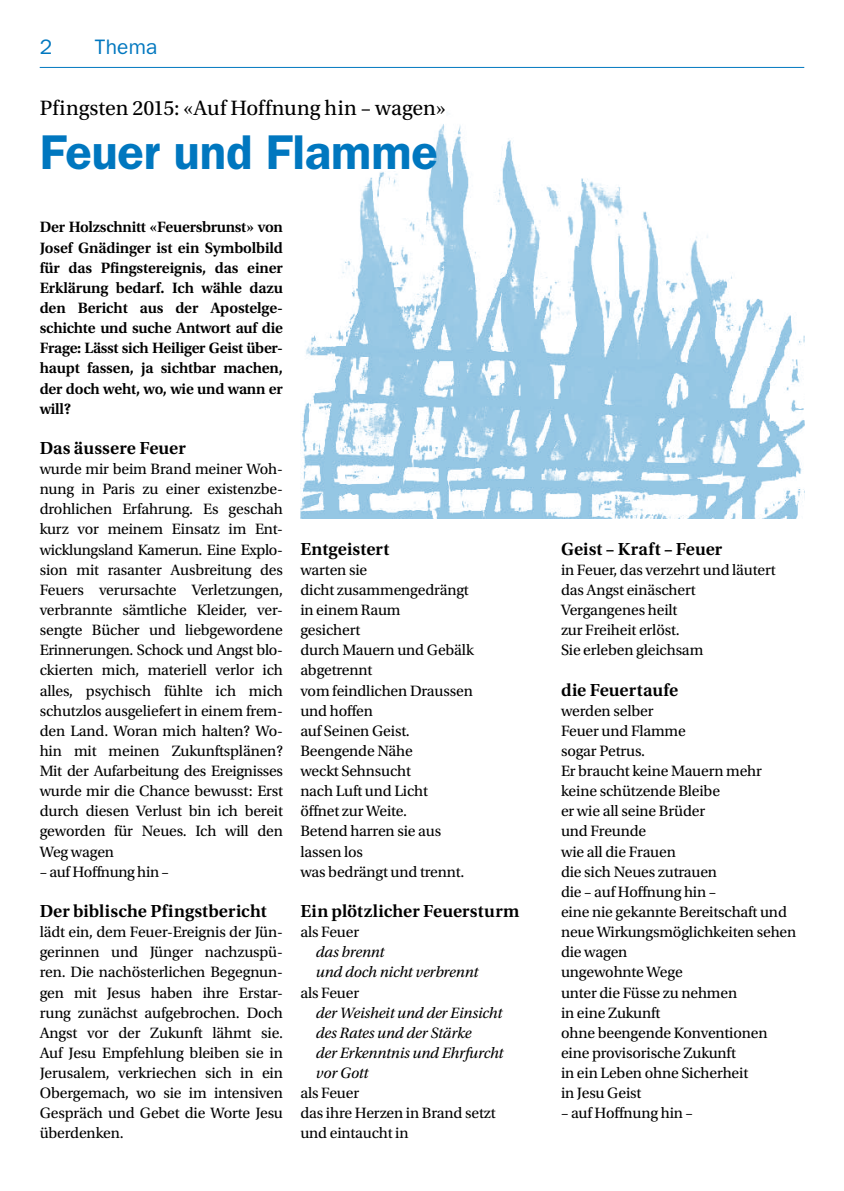
<style>
.page{position:relative;width:844px;height:1191px;background:#fff}
.page>*{position:absolute;margin:0;border:0;box-sizing:border-box;transform-origin:0 0}
.t1{font:600 49px "ITC Franklin Gothic Std";letter-spacing:-.005em;color:#0077bf}
.t2{font:21.88px "Utopia Std";color:#000}
.t3{font:21px "ITC Franklin Gothic Std";letter-spacing:.01em;color:#0077bf}
.t4{font:600 18.38px "Utopia Std";color:#000}
.t5{font:15.75px/20.1px "Utopia Std";letter-spacing:-.01em;color:#000}
.t6{font:600 15.75px/20.1px "Utopia Std";letter-spacing:-.015em;color:#000;text-align:justify}
.t7{font:italic 15.75px/20.1px "Utopia Std";letter-spacing:-.01em;color:#000}
</style>
<div class="page">
<hr style="left:40px;top:67px;width:764px;height:1px;background:#0077bf">
<img style="left:300px;top:112px;width:504px;height:406px">
<h3 class="t3" style="left:40px;top:35px;width:14px">2</h3>
<h3 class="t3" style="left:95px;top:35px;width:64px">Thema</h3>
<h2 class="t2" style="left:40px;top:96px;width:407px">Pfingsten 2015: «Auf Hoffnung hin – wagen»</h2>
<h1 class="t1" style="left:40px;top:123px;width:399px">Feuer und Flamme</h1>
<p class="t6" style="left:40px;top:217px;width:245px">Der Holzschnitt «Feuersbrunst» von Josef Gnädinger ist ein Symbolbild für das Pfingstereignis, das einer Erklärung bedarf. Ich wähle dazu den Bericht aus der Apostelge&shy;schichte und suche Antwort auf die Frage: Lässt sich Heiliger Geist über&shy;haupt fassen, ja sichtbar machen, der doch weht, wo, wie und wann er will?</p>
<p class="t4" style="left:40px;top:437px;width:148px">Das äussere Feuer</p>
<p class="t5" style="left:40px;top:459px;width:245px;text-align:justify">wurde mir beim Brand meiner Woh&shy;nung in Paris zu einer existenzbe&shy;drohlichen Erfahrung. Es geschah kurz vor meinem Einsatz im Ent&shy;wicklungsland Kamerun. Eine Explo&shy;sion mit rasanter Ausbreitung des Feuers verursachte Verletzungen, verbrannte sämtliche Kleider, ver&shy;sengte Bücher und liebgewordene Erinnerungen. Schock und Angst blo&shy;ckierten mich, materiell verlor ich alles, psychisch fühlte ich mich schutzlos ausgeliefert in einem frem&shy;den Land. Woran mich halten? Wo&shy;hin mit meinen Zukunftsplänen?<br>Mit der Aufarbeitung des Ereignisses wurde mir die Chance bewusst: Erst durch diesen Verlust bin ich bereit geworden für Neues. Ich will den Weg wagen</p>
<p class="t5" style="left:40px;top:862px;width:131px">– auf Hoffnung hin –</p>
<p class="t4" style="left:40px;top:900px;width:228px">Der biblische Pfingstbericht</p>
<p class="t5" style="left:40px;top:922px;width:245px;text-align:justify">lädt ein, dem Feuer-Ereignis der Jün&shy;gerinnen und Jünger nachzuspü&shy;ren. Die nachösterlichen Begegnun&shy;gen mit Jesus haben ihre Erstar&shy;rung zunächst aufgebrochen. Doch Angst vor der Zukunft lähmt sie.<br>Auf Jesu Empfehlung bleiben sie in Jerusalem, verkriechen sich in ein Obergemach, wo sie im intensiven Gespräch und Gebet die Worte Jesu überdenken.</p>
<p class="t4" style="left:300px;top:538px;width:91px">Entgeistert</p>
<p class="t5" style="left:300px;top:560px;width:175px">warten sie<br>dicht zusammengedrängt in einem Raum<br>gesichert<br>durch Mauern und Gebälk abgetrennt<br>vom feindlichen Draussen und hoffen<br>auf Seinen Geist.<br>Beengende Nähe<br>weckt Sehnsucht<br>nach Luft und Licht<br>öffnet zur Weite.<br>Betend harren sie aus lassen los<br>was bedrängt und trennt.</p>
<p class="t4" style="left:300px;top:900px;width:221px">Ein plötzlicher Feuersturm</p>
<p class="t5" style="left:300px;top:922px;width:60px">als Feuer</p>
<p class="t7" style="left:316px;top:942px;width:164px">das brennt<br>und doch nicht verbrennt</p>
<p class="t5" style="left:300px;top:982px;width:60px">als Feuer</p>
<p class="t7" style="left:316px;top:1002px;width:189px">der Weisheit und der Einsicht des Rates und der Stärke<br>der Erkenntnis und Ehrfurcht vor Gott</p>
<p class="t5" style="left:300px;top:1083px;width:197px">als Feuer<br>das ihre Herzen in Brand setzt und eintaucht in</p>
<p class="t4" style="left:561px;top:538px;width:163px">Geist – Kraft – Feuer</p>
<p class="t5" style="left:561px;top:560px;width:216px">in Feuer, das verzehrt und läutert das Angst einäschert<br>Vergangenes heilt<br>zur Freiheit erlöst.<br>Sie erleben gleichsam</p>
<p class="t4" style="left:561px;top:679px;width:119px">die Feuertaufe</p>
<p class="t5" style="left:561px;top:700px;width:237px">werden selber<br>Feuer und Flamme<br>sogar Petrus.<br>Er braucht keine Mauern mehr keine schützende Bleibe<br>er wie all seine Brüder<br>und Freunde<br>wie all die Frauen<br>die sich Neues zutrauen<br>die – auf Hoffnung hin –<br>eine nie gekannte Bereitschaft und neue Wirkungsmöglichkeiten sehen die wagen<br>ungewohnte Wege<br>unter die Füsse zu nehmen<br>in eine Zukunft<br>ohne beengende Konventionen eine provisorische Zukunft<br>in ein Leben ohne Sicherheit<br>in Jesu Geist</p>
<p class="t5" style="left:561px;top:1103px;width:133px">– auf Hoffnung hin –</p>
</div>
